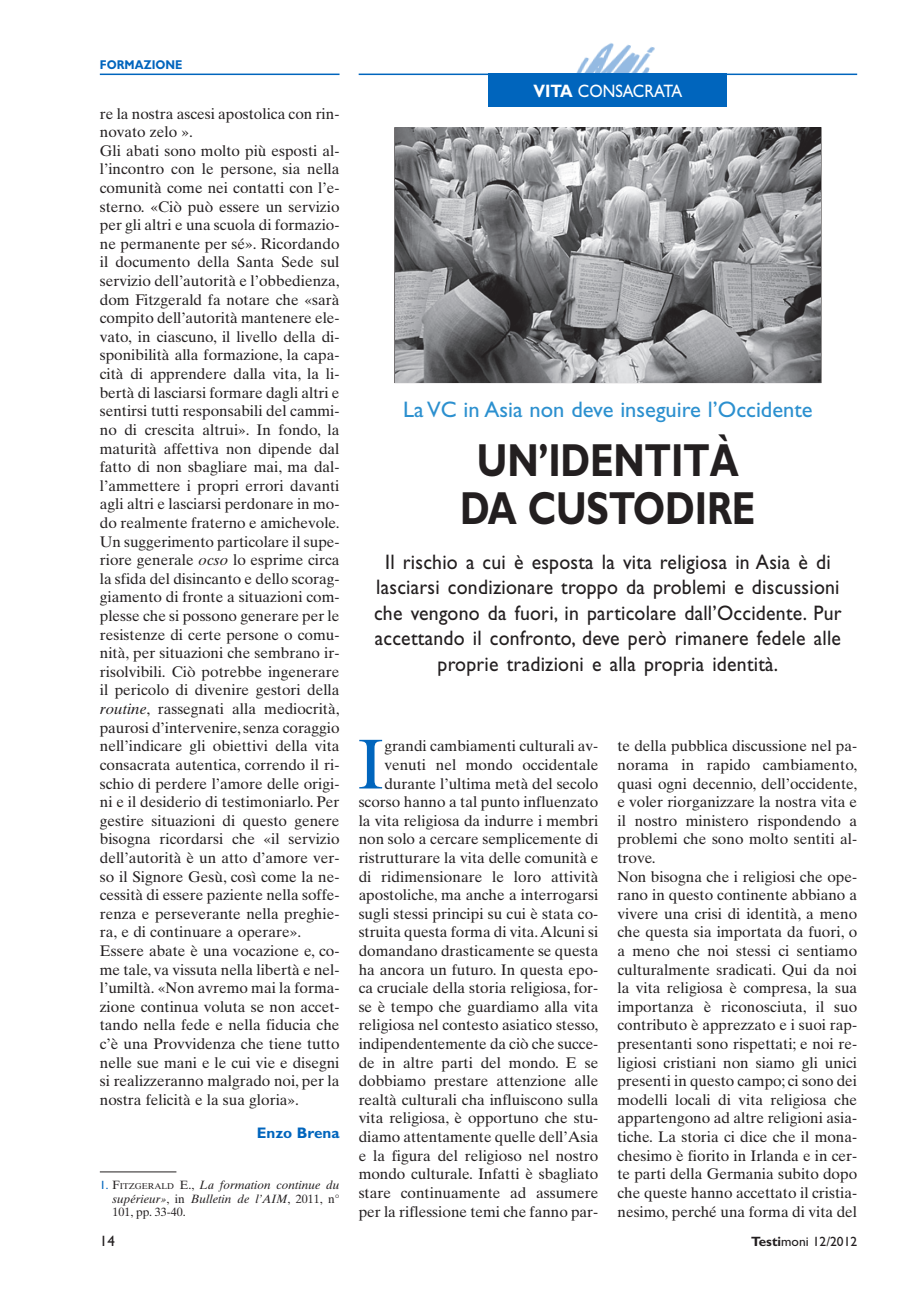
<style>
.page{position:relative;width:923px;height:1293px;background:#fff}
.page>*{position:absolute;margin:0;border:0;box-sizing:border-box;transform-origin:0 0}
.t1{font:70.5px "Times Ten";color:#0065bd}
.t2{font:700 46.5px/48px "Gill Sans";letter-spacing:-.005em;color:#231f20;text-align:center;scale:.8 1}
.t3{font:22.5px "Gill Sans";color:#2c90cf}
.t4{font:21px/25.5px "Gill Sans";letter-spacing:.01em;color:#231f20;text-align:center;scale:.94 1}
.t5{font:18px "Gill Sans";color:#fff;scale:.9 1}
.t6{font:15.3px/18.6px "Times Ten";color:#231f20}
.t7{font:700 15.3px "Gill Sans";color:#0065bd}
.t8{font:15px "Gill Sans";color:#231f20}
.t9{font:13.5px "Gill Sans";color:#231f20}
.t10{font:700 12.75px "Gill Sans";color:#0065bd;scale:.9 1}
.t11{font:italic 12px/13.5px "Times Ten";color:#231f20;text-align:justify}
.s1{font-style:italic}
.s2{font-family:"Gill Sans";font-style:normal;color:#0065bd}
.s3{font-style:normal}
.s4{font-style:normal;font-size:8.4px}
.s5{font-weight:700}
</style>
<div class="page">
<hr style="left:100px;top:74px;width:239px;height:1px;background:#0065bd">
<hr style="left:100px;top:1171px;width:76px;height:1px;background:#231f20">
<hr style="left:358px;top:74px;width:499px;height:1px;background:#0065bd">
<img style="left:544px;top:43px;width:144px;height:31px">
<div style="left:488px;top:74px;width:239px;height:33px;background:#0065bd"></div>
<img style="left:395px;top:128px;width:425px;height:254px">
<p class="t10" style="left:100px;top:61px;width:93px">FORMAZIONE</p>
<p class="t6" style="left:100px;top:106px;width:241px">re la nostra ascesi apostolica con rin&shy;novato zelo ».<br>Gli abati sono molto più esposti al&shy;l’incontro con le persone, sia nella comunità come nei contatti con l’e&shy;sterno. «Ciò può essere un servizio per gli altri e una scuola di formazio&shy;ne permanente per sé». Ricordando il documento della Santa Sede sul servizio dell’autorità e l’obbedienza, dom Fitzgerald fa notare che «sarà compito dell’autorità mantenere ele&shy;vato, in ciascuno, il livello della di&shy;sponibilità alla formazione, la capa&shy;cità di apprendere dalla vita, la li&shy;bertà di lasciarsi formare dagli altri e sentirsi tutti responsabili del cammi&shy;no di crescita altrui». In fondo, la maturità affettiva non dipende dal fatto di non sbagliare mai, ma dal&shy;l’ammettere i propri errori davanti agli altri e lasciarsi perdonare in mo&shy;do realmente fraterno e amichevole.<br>Un suggerimento particolare il supe&shy;riore generale <span class="s1">ocso</span> lo esprime circa la sfida del disincanto e dello scorag&shy;giamento di fronte a situazioni com&shy;plesse che si possono generare per le resistenze di certe persone o comu&shy;nità, per situazioni che sembrano ir&shy;risolvibili. Ciò potrebbe ingenerare il pericolo di divenire gestori della <span class="s1">routine</span>, rassegnati alla mediocrità, paurosi d’intervenire, senza coraggio nell’indicare gli obiettivi della vita consacrata autentica, correndo il ri&shy;schio di perdere l’amore delle origi&shy;ni e il desiderio di testimoniarlo. Per gestire situazioni di questo genere bisogna ricordarsi che «il servizio dell’autorità è un atto d’amore ver&shy;so il Signore Gesù, così come la ne&shy;cessità di essere paziente nella soffe&shy;renza e perseverante nella preghie&shy;ra, e di continuare a operare».<br>Essere abate è una vocazione e, co&shy;me tale, va vissuta nella libertà e nel&shy;l’umiltà. «Non avremo mai la forma&shy;zione continua voluta se non accet&shy;tando nella fede e nella fiducia che c’è una Provvidenza che tiene tutto nelle sue mani e le cui vie e disegni si realizzeranno malgrado noi, per la nostra felicità e la sua gloria».</p>
<p class="t7" style="left:257px;top:1127px;width:84px">Enzo Brena</p>
<p class="t11" style="left:113px;top:1179px;width:228px;text-indent:-13px"><span class="s2">1.</span> <span class="s3">F</span><span class="s4">ITZGERALD</span> <span class="s3">E.,</span> La formation continue du supérieur»<span class="s3">, in</span> Bulletin de l’AIM<span class="s3">, 2011, n° 101, pp. 33-40.</span></p>
<p class="t5" style="left:533px;top:84px;width:167px"><span class="s5">VITA</span> CONSACRATA</p>
<h3 class="t3" style="left:403px;top:402px;width:411px">La VC in Asia non deve inseguire l’Occidente</h3>
<h2 class="t2" style="left:460px;top:441px;width:370px">UN’IDENTITÀ<br>DA CUSTODIRE</h2>
<p class="t4" style="left:374px;top:551px;width:499px">Il rischio a cui è esposta la vita religiosa in Asia è di lasciarsi condizionare troppo da problemi e discussioni che vengono da fuori, in particolare dall’Occidente. Pur accettando il confronto, deve però rimanere fedele alle proprie tradizioni e alla propria identità.</p>
<h1 class="t1" style="left:357px;top:738px;width:29px">I</h1>
<p class="t6" style="left:358px;top:738px;width:241px;text-align:right">grandi cambiamenti culturali av&shy;venuti nel mondo occidentale durante l’ultima metà del secolo scorso hanno a tal punto influenzato la vita religiosa da indurre i membri non solo a cercare semplicemente di ristrutturare la vita delle comunità e di ridimensionare le loro attività apostoliche, ma anche a interrogarsi sugli stessi principi su cui è stata co&shy;struita questa forma di vita. Alcuni si domandano drasticamente se questa ha ancora un futuro. In questa epo&shy;ca cruciale della storia religiosa, for&shy;se è tempo che guardiamo alla vita religiosa nel contesto asiatico stesso, indipendentemente da ciò che succe&shy;de in altre parti del mondo. E se dobbiamo prestare attenzione alle realtà culturali cha influiscono sulla vita religiosa, è opportuno che stu&shy;diamo attentamente quelle dell’Asia e la figura del religioso nel nostro mondo culturale. Infatti è sbagliato stare continuamente ad assumere per la riflessione temi che fanno par-</p>
<p class="t6" style="left:617px;top:738px;width:241px">te della pubblica discussione nel pa&shy;norama in rapido cambiamento, quasi ogni decennio, dell’occidente, e voler riorganizzare la nostra vita e il nostro ministero rispondendo a problemi che sono molto sentiti al&shy;trove.<br>Non bisogna che i religiosi che ope&shy;rano in questo continente abbiano a vivere una crisi di identità, a meno che questa sia importata da fuori, o a meno che noi stessi ci sentiamo culturalmente sradicati. Qui da noi la vita religiosa è compresa, la sua importanza è riconosciuta, il suo contributo è apprezzato e i suoi rap&shy;presentanti sono rispettati; e noi re&shy;ligiosi cristiani non siamo gli unici presenti in questo campo; ci sono dei modelli locali di vita religiosa che appartengono ad altre religioni asia&shy;tiche. La storia ci dice che il mona&shy;chesimo è fiorito in Irlanda e in cer&shy;te parti della Germania subito dopo che queste hanno accettato il cristia&shy;nesimo, perché una forma di vita del</p>
<p class="t8" style="left:100px;top:1235px;width:16px">14</p>
<p class="t9" style="left:751px;top:1236px;width:107px"><span class="s5">Testi</span>moni 12/2012</p>
</div>
